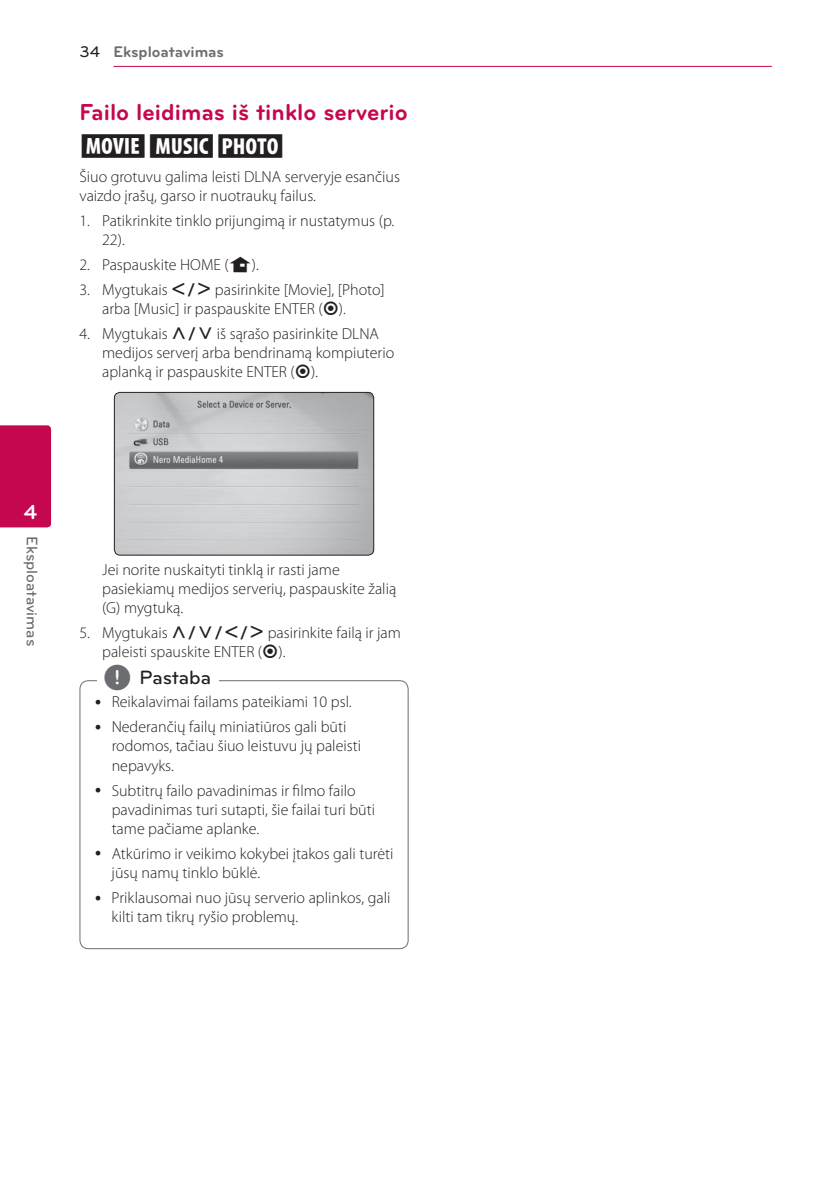
<style>
.page{position:relative;width:840px;height:1191px;background:#fff}
.page>*{position:absolute;margin:0;border:0;box-sizing:border-box;transform-origin:0 0}
.Title_2{font:700 24px "Bryant LG";color:#c50750}
.Content_text_Light{font:24px "UPSYS Common";color:#231f20}
.t1{font:700 21px "Bryant LG";color:#fff}
.t2{font:500 20px "Bryant LG";color:#231f20}
.Content_text_Num{font:300 16px/19.2px "Myriad Pro";color:#231f20}
.Contents_Text_Sub_Nu{font:300 16px/19.2px "Myriad Pro";color:#231f20}
.Content_text_Light-2{font:300 16px/19.2px "Myriad Pro";color:#231f20}
.t3{font:700 16px "Bryant LG";color:#6c6d70}
.t4{font:500 16px "Bryant LG";color:#6c6d70}
.s1{font-weight:500;color:#231f20}
.s2{font-family:"UPSYS Common";font-weight:400}
.s3{font-family:"UPSYS Common";font-weight:400;font-size:30px;color:#6c6d70}
</style>
<div class="page">
<hr style="left:113px;top:66px;width:658px;height:1px;background:#c50750">
<div style="left:0;top:425px;width:51px;height:102px;background:#c50750"></div>
<img style="left:114px;top:392px;width:259px;height:163px">
<div style="left:114px;top:392px;width:260px;height:163px;border:1px solid #231f20;border-radius:6px"></div>
<div style="left:79px;top:680px;width:329px;height:269px;border:1px solid #6c6d70;border-radius:9px"></div>
<div style="left:97px;top:674px;width:122px;height:20px;background:#fff"></div>
<p class="t3" style="left:79px;top:42px;width:146px"><span class="s1">34</span> Eksploatavimas</p>
<p class="Title_2" style="left:79px;top:97px;width:329px">Failo leidimas iš tinklo serverio</p>
<p class="Content_text_Light" style="left:79px;top:132px;width:207px">yui</p>
<p class="Content_text_Light-2" style="left:79px;top:167px;width:322px">Šiuo grotuvu galima leisti DLNA serveryje esančius vaizdo įrašų, garso ir nuotraukų failus.</p>
<p class="Content_text_Num" style="left:102px;top:211px;width:293px;text-indent:-23px">1. Patikrinkite tinklo prijungimą ir nustatymus (p.<br>22).</p>
<p class="Content_text_Num" style="left:79px;top:255px;width:181px">2. Paspauskite HOME (<span class="s2">n</span>).</p>
<p class="Content_text_Num" style="left:102px;top:280px;width:284px;text-indent:-23px">3. Mygtukais <span class="s2">A/D</span> pasirinkite [Movie], [Photo] arba [Music] ir paspauskite ENTER (<span class="s2">b</span>).</p>
<p class="Content_text_Num" style="left:102px;top:324px;width:293px;text-indent:-23px">4. Mygtukais <span class="s2">W/S</span> iš sąrašo pasirinkite DLNA medijos serverį arba bendrinamą kompiuterio aplanką ir paspauskite ENTER (<span class="s2">b</span>).</p>
<h2 class="t1" style="left:24px;top:499px;width:15px">4</h2>
<p class="t4" style="left:42px;top:536px;width:112px;rotate:90deg">Eksploatavimas</p>
<p class="Contents_Text_Sub_Nu" style="left:102px;top:559px;width:295px">Jei norite nuskaityti tinklą ir rasti jame pasiekiamų medijos serverių, paspauskite žalią (G) mygtuką.</p>
<p class="Content_text_Num" style="left:102px;top:623px;width:300px;text-indent:-23px">5. Mygtukais <span class="s2">W/S/A/D</span> pasirinkite failą ir jam paleisti spauskite ENTER (<span class="s2">b</span>).</p>
<p class="Content_text_Num" style="left:112px;top:689px;width:241px;line-height:24.8px">Reikalavimai failams pateikiami 10 psl.<br>Nederančių failų miniatiūros gali būti</p>
<p class="Content_text_Num" style="left:112px;top:736px;width:251px">rodomos, tačiau šiuo leistuvu jų paleisti nepavyks.</p>
<p class="Content_text_Num" style="left:112px;top:780px;width:265px">Subtitrų failo pavadinimas ir filmo failo pavadinimas turi sutapti, šie failai turi būti tame pačiame aplanke.</p>
<p class="Content_text_Num" style="left:112px;top:843px;width:283px">Atkūrimo ir veikimo kokybei įtakos gali turėti jūsų namų tinklo būklė.</p>
<p class="Content_text_Num" style="left:112px;top:888px;width:280px">Priklausomai nuo jūsų serverio aplinkos, gali kilti tam tikrų ryšio problemų.</p>
<p class="t2" style="left:103px;top:665px;width:109px"><span class="s3">,</span> Pastaba</p>
</div>
